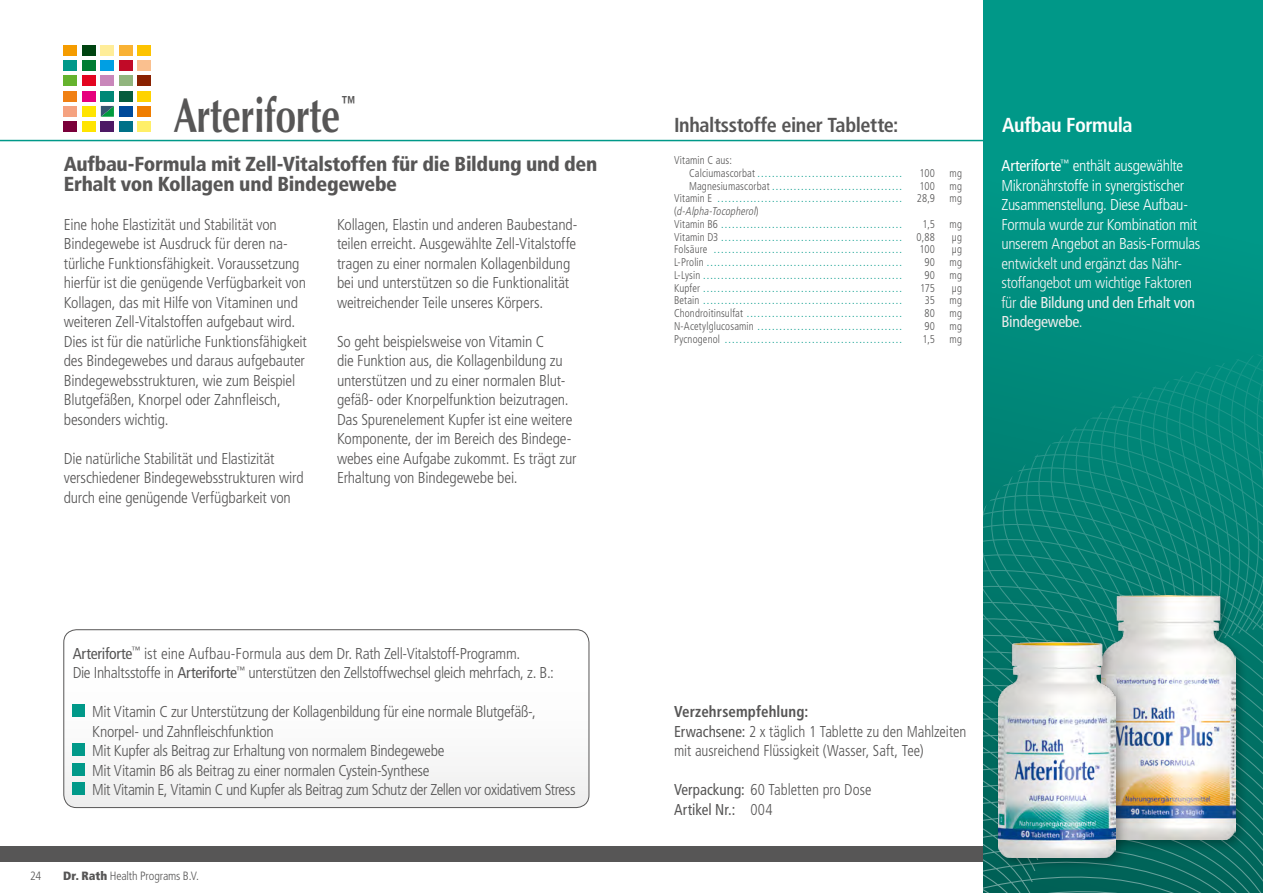
<style>
.page{position:relative;width:1263px;height:893px;background:#fff}
.page>*{position:absolute;margin:0;border:0;box-sizing:border-box;transform-origin:0 0}
.t1{font:48.3px "Zapf Humnst PL Bold A";color:#575656;scale:.75 1}
.t2{font:900 condensed 20.25px/19.5px "Frutiger LT";letter-spacing:-.015em;color:#575656}
.t3{font:700 condensed 20.25px "Frutiger LT";letter-spacing:-.02em;color:#575656}
.t4{font:700 condensed 20.25px "Frutiger LT";letter-spacing:-.02em;color:#fff}
.t5{font:300 condensed 15.75px/19.5px "Frutiger LT";letter-spacing:-.01em;color:#575656}
.t6{font:300 condensed 15.75px/19.5px "Frutiger LT";letter-spacing:-.02em;color:#fff}
.t7{font:300 condensed 15.75px/19.5px "Frutiger LT";letter-spacing:-.01em;color:#575656;scale:.95 1}
.t8{font:condensed 15.75px/19.5px "Frutiger LT";color:#575656;scale:.95 1}
.t9{font:300 condensed 12px "Frutiger LT";letter-spacing:-.01em;color:#575656}
.t10{font:300 condensed 11.25px/12.8px "Frutiger LT";letter-spacing:.015em;color:#009989;scale:.95 1}
.t11{font:300 condensed 11.25px "Frutiger LT";letter-spacing:.015em;color:#575656;scale:.95 1}
.s1{color:#575656}
.s2{font-style:italic;color:#575656}
.s3{font-weight:400}
.s4{font-weight:700}
.s5{font-weight:300}
.s6{font-weight:900}
</style>
<div class="page">
<div style="left:0;top:847px;width:1263px;height:15px;background:#575656"></div>
<svg style="left:64px;top:630px;width:525px;height:177px"></svg>
<div style="left:73px;top:705px;width:12px;height:12px;background:#009989"></div>
<div style="left:73px;top:744px;width:12px;height:12px;background:#009989"></div>
<div style="left:73px;top:763px;width:12px;height:13px;background:#009989"></div>
<div style="left:73px;top:783px;width:12px;height:12px;background:#009989"></div>
<div style="left:63px;top:629px;width:526px;height:179px;border:1px solid #575656;border-radius:13px"></div>
<hr style="left:0;top:140px;width:1263px;height:1px;background:#009989">
<div style="left:983px;top:0;width:280px;height:893px;background:#009888"></div>
<svg style="left:983px;top:338px;width:280px;height:555px"></svg>
<div style="left:1097px;top:590px;width:151px;height:263px;background:#000;opacity:.3"></div>
<img style="left:1102px;top:595px;width:133px;height:244px">
<div style="left:993px;top:637px;width:135px;height:234px;background:#000;opacity:.3"></div>
<img style="left:998px;top:642px;width:117px;height:216px">
<div style="left:119px;top:106px;width:13px;height:11px;background:#004a9a"></div>
<div style="left:138px;top:106px;width:13px;height:11px;background:#ef7d00"></div>
<svg style="left:101px;top:106px;width:13px;height:11px"></svg>
<div style="left:64px;top:45px;width:13px;height:11px;background:#f59c00"></div>
<div style="left:82px;top:60px;width:13px;height:11px;background:#007d32"></div>
<div style="left:82px;top:45px;width:13px;height:11px;background:#041"></div>
<div style="left:101px;top:60px;width:13px;height:11px;background:#009fe3"></div>
<div style="left:119px;top:45px;width:13px;height:11px;background:#f9b234"></div>
<div style="left:119px;top:60px;width:13px;height:11px;background:#c10a27"></div>
<div style="left:82px;top:91px;width:13px;height:10px;background:#e6007d"></div>
<div style="left:101px;top:91px;width:13px;height:10px;background:#087"></div>
<div style="left:138px;top:91px;width:13px;height:10px;background:#ffd300"></div>
<div style="left:138px;top:45px;width:13px;height:11px;background:#fdc300"></div>
<div style="left:138px;top:60px;width:13px;height:11px;background:#fac08f"></div>
<div style="left:82px;top:75px;width:13px;height:11px;background:#e30520"></div>
<div style="left:101px;top:75px;width:13px;height:11px;background:#c987ba"></div>
<div style="left:119px;top:75px;width:13px;height:11px;background:#91b57e"></div>
<div style="left:138px;top:75px;width:13px;height:11px;background:#892101"></div>
<div style="left:64px;top:106px;width:13px;height:11px;background:#f5a280"></div>
<div style="left:64px;top:121px;width:13px;height:11px;background:#7a003a"></div>
<div style="left:82px;top:121px;width:13px;height:11px;background:#ffe400"></div>
<div style="left:119px;top:91px;width:13px;height:10px;background:#065c3e"></div>
<div style="left:64px;top:60px;width:13px;height:11px;background:#009989"></div>
<div style="left:101px;top:121px;width:13px;height:11px;background:#4d1965"></div>
<div style="left:64px;top:75px;width:13px;height:11px;background:#65b32e"></div>
<div style="left:119px;top:121px;width:13px;height:11px;background:#007188"></div>
<div style="left:64px;top:91px;width:13px;height:10px;background:#f08013"></div>
<div style="left:138px;top:121px;width:13px;height:11px;background:#ffef68"></div>
<div style="left:82px;top:106px;width:13px;height:11px;background:#ffe400"></div>
<div style="left:101px;top:45px;width:13px;height:11px;background:#ffed99"></div>
<h1 class="t1" style="left:174px;top:86px;width:245px">Arteriforte<sup>™</sup></h1>
<p class="t2" style="left:64px;top:154px;width:535px">Aufbau-Formula mit Zell-Vitalstoffen für die Bildung und den<br>Erhalt von Kollagen und Bindegewebe</p>
<p class="t5" style="left:64px;top:215px;width:245px">Eine hohe Elastizität und Stabilität von Bindegewebe ist Ausdruck für deren na&shy;türliche Funktionsfähigkeit. Voraussetzung hierfür ist die genügende Verfügbarkeit von Kollagen, das mit Hilfe von Vitaminen und weiteren Zell-Vitalstoffen aufgebaut wird.<br>Dies ist für die natürliche Funktionsfähigkeit des Bindegewebes und daraus aufgebauter Bindegewebsstrukturen, wie zum Beispiel Blutgefäßen, Knorpel oder Zahnfleisch, besonders wichtig.</p>
<p class="t5" style="left:64px;top:449px;width:241px">Die natürliche Stabilität und Elastizität verschiedener Bindegewebsstrukturen wird durch eine genügende Verfügbarkeit von</p>
<p class="t5" style="left:337px;top:215px;width:242px">Kollagen, Elastin und anderen Baubestand&shy;teilen erreicht. Ausgewählte Zell-Vitalstoffe tragen zu einer normalen Kollagenbildung bei und unterstützen so die Funktionalität weitreichender Teile unseres Körpers.</p>
<p class="t5" style="left:337px;top:332px;width:241px">So geht beispielsweise von Vitamin C<br>die Funktion aus, die Kollagenbildung zu unterstützen und zu einer normalen Blut&shy;gefäß- oder Knorpelfunktion beizutragen.<br>Das Spurenelement Kupfer ist eine weitere Komponente, der im Bereich des Bindege&shy;webes eine Aufgabe zukommt. Es trägt zur Erhaltung von Bindegewebe bei.</p>
<p class="t3" style="left:674px;top:113px;width:226px">Inhaltsstoffe einer Tablette:</p>
<p class="t4" style="left:1002px;top:113px;width:132px">Aufbau Formula</p>
<p class="t10" style="left:689px;top:154px;width:226px;text-indent:-15px"><span class="s1">Vitamin C aus:<br>Calciumascorbat</span> ........................................</p>
<p class="t11" style="left:919px;top:167px;width:18px">100</p>
<p class="t11" style="left:950px;top:167px;width:15px">mg</p>
<p class="t10" style="left:689px;top:179px;width:226px"><span class="s1">Magnesiumascorbat</span> ....................................</p>
<p class="t11" style="left:919px;top:179px;width:18px">100</p>
<p class="t11" style="left:950px;top:179px;width:15px">mg</p>
<p class="t10" style="left:674px;top:192px;width:241px"><span class="s1">Vitamin E</span> ...................................................</p>
<p class="t11" style="left:917px;top:192px;width:21px">28,9</p>
<p class="t11" style="left:950px;top:192px;width:15px">mg</p>
<p class="t10" style="left:674px;top:205px;width:241px"><span class="s1">(</span> <span class="s2">d-Alpha-Tocopherol</span><span class="s1">)<br>Vitamin B6</span> ..................................................</p>
<p class="t11" style="left:923px;top:218px;width:15px">1,5</p>
<p class="t11" style="left:949px;top:218px;width:15px">mg</p>
<p class="t10" style="left:674px;top:230px;width:241px"><span class="s1">Vitamin D3</span> ..................................................</p>
<p class="t11" style="left:916px;top:230px;width:21px">0,88</p>
<p class="t11" style="left:952px;top:230px;width:12px">µg</p>
<p class="t10" style="left:674px;top:243px;width:241px"><span class="s1">Folsäure</span> ....................................................</p>
<p class="t11" style="left:919px;top:243px;width:18px">100</p>
<p class="t11" style="left:952px;top:243px;width:12px">µg</p>
<p class="t10" style="left:674px;top:256px;width:241px"><span class="s1">L-Prolin</span> ......................................................</p>
<p class="t11" style="left:924px;top:256px;width:13px">90</p>
<p class="t11" style="left:949px;top:256px;width:15px">mg</p>
<p class="t10" style="left:674px;top:269px;width:241px"><span class="s1">L-Lysin</span> .......................................................</p>
<p class="t11" style="left:924px;top:268px;width:13px">90</p>
<p class="t11" style="left:949px;top:268px;width:15px">mg</p>
<p class="t10" style="left:674px;top:281px;width:241px"><span class="s1">Kupfer</span> .......................................................</p>
<p class="t11" style="left:920px;top:281px;width:17px">175</p>
<p class="t11" style="left:952px;top:281px;width:12px">µg</p>
<p class="t10" style="left:674px;top:294px;width:241px"><span class="s1">Betain</span> .......................................................</p>
<p class="t11" style="left:925px;top:294px;width:12px">35</p>
<p class="t11" style="left:949px;top:294px;width:15px">mg</p>
<p class="t10" style="left:674px;top:307px;width:241px"><span class="s1">Chondroitinsulfat</span> ...........................................</p>
<p class="t11" style="left:924px;top:307px;width:13px">80</p>
<p class="t11" style="left:949px;top:307px;width:15px">mg</p>
<p class="t10" style="left:674px;top:320px;width:241px"><span class="s1">N-Acetylglucosamin</span> ........................................</p>
<p class="t11" style="left:924px;top:319px;width:13px">90</p>
<p class="t11" style="left:949px;top:319px;width:15px">mg</p>
<p class="t10" style="left:674px;top:332px;width:241px"><span class="s1">Pycnogenol</span> .................................................</p>
<p class="t11" style="left:923px;top:332px;width:15px">1,5</p>
<p class="t11" style="left:949px;top:332px;width:15px">mg</p>
<p class="t6" style="left:1001px;top:156px;width:200px"><span class="s3">Arteriforte</span><sup>™</sup> enthält ausgewählte<br>Mikronährstoffe in synergistischer<br>Zusammenstellung. Diese Aufbau-<br>Formula wurde zur Kombination mit unserem Angebot an Basis-Formulas entwickelt und ergänzt das Nähr&shy;stoffangebot um wichtige Faktoren für <span class="s3">die Bildung und den Erhalt von<br>Bindegewebe</span>.</p>
<p class="t5" style="left:73px;top:644px;width:483px"><span class="s3">Arteriforte</span><sup>™</sup> ist eine Aufbau-Formula aus dem Dr. Rath Zell-Vitalstoff-Programm.<br>Die I nhaltsstoffe in <span class="s3">Arteriforte</span><sup>™</sup> unterstützen den Zellstoffwechsel gleich mehrfach, z. B.:</p>
<p class="t5" style="left:92px;top:702px;width:485px">Mit Vitamin C zur U nterstützung der Kollagenbildung für eine normale Blutgefäß-, Knorpel- und Zahnfleischfunktion<br>Mit Kupfer als Beitrag zur Erhaltung von normalem Bindegewebe<br>Mit Vitamin B6 als Beitrag zu einer normalen Cystein-Synthese<br>Mit Vitamin E, Vitamin C und Kupfer als Beitrag zum Schutz der Zellen vor oxidativem Stress</p>
<p class="t7" style="left:674px;top:702px;width:309px"><span class="s4">Verzehrsempfehlung:<br></span><span class="s3">Erwachsene:</span> 2 x täglich 1 Tablette zu den Mahlzeiten mit ausreichend Flüssigkeit (Wasser, Saft, Tee)</p>
<p class="t8" style="left:674px;top:780px;width:209px">Verpackung: <span class="s5">60 Tabletten pro Dose<br></span>Artikel Nr.: <span class="s5">004</span></p>
<p class="t9" style="left:30px;top:869px;width:13px">24</p>
<p class="t9" style="left:63px;top:869px;width:137px"><span class="s6">Dr. Rath</span> Health Programs B.V.</p>
</div>
